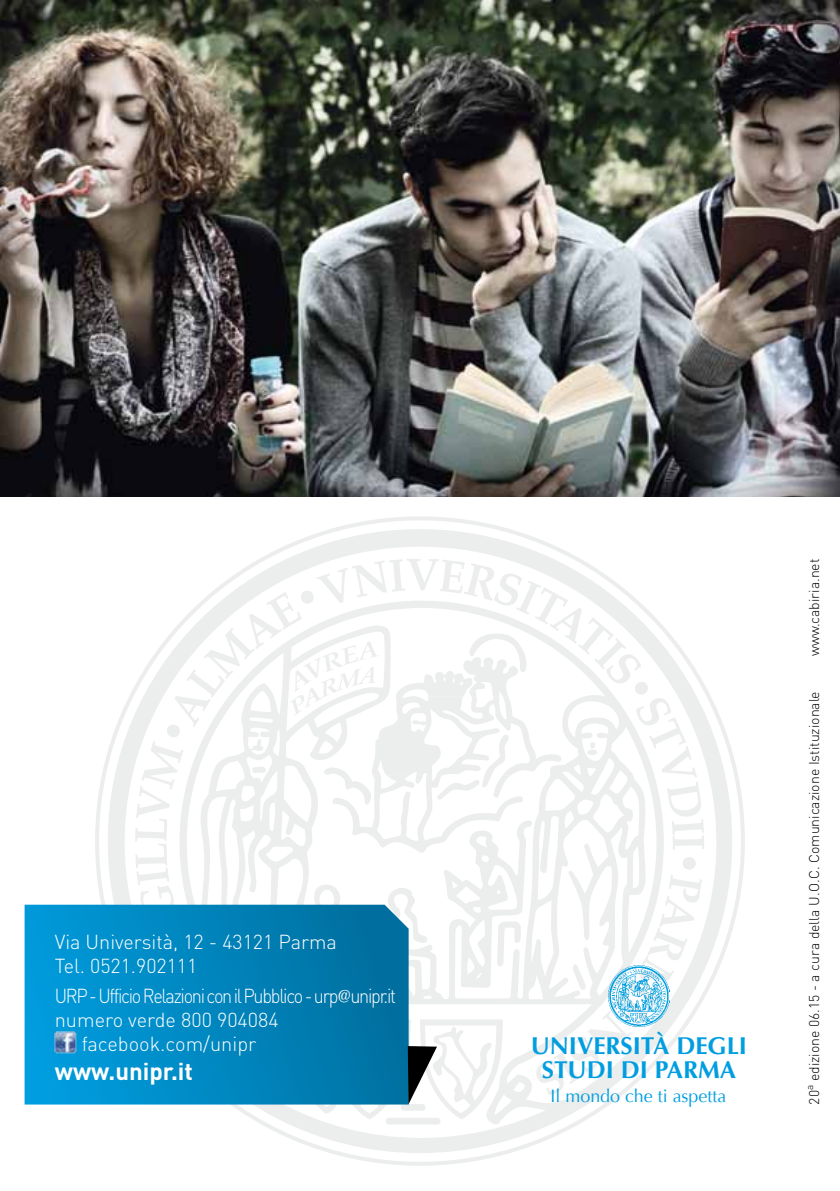
<style>
.page{position:relative;width:840px;height:1191px;background:#fff}
.page>*{position:absolute;margin:0;border:0;box-sizing:border-box;transform-origin:0 0}
.t1{font:700 24.4px/24.4px "Optima LT Std";color:#009ee0;text-align:center}
.t2{font:700 24px "DIN";color:#fff}
.t3{font:300 20px/24px "DIN";color:#fff}
.t4{font:300 20px "DIN";letter-spacing:-.07em;color:#fff;scale:.9 1}
.t5{font:17.8px "Optima";color:#009ee0}
.t6{font:300 14px "DIN";color:#000}
.s1{font-family:"Optima";font-weight:400}
</style>
<div class="page">
<svg style="left:95px;top:516px;width:649px;height:649px"></svg>
<img style="left:0;top:0;width:839px;height:496px">
<svg style="left:25px;top:904px;width:110px;height:200px;background:#0196d5"></svg>
<svg style="left:135px;top:558px;width:568px;height:561px"></svg>
<img style="left:55px;top:1032px;width:21px;height:21px">
<p class="t3" style="left:55px;top:929px;width:283px">Via Università, 12 - 43121 Parma<br>Tel. 0521.902111</p>
<p class="t4" style="left:55px;top:983px;width:380px">URP - Ufficio Relazioni con il Pubblico - urp<span class="s1">@</span>unipr.it</p>
<p class="t3" style="left:55px;top:1007px;width:225px">numero verde 800 904084</p>
<p class="t3" style="left:82px;top:1031px;width:176px">facebook.com/unipr</p>
<p class="t2" style="left:55px;top:1055px;width:140px">www.unipr.it</p>
<p class="t1" style="left:530px;top:1033px;width:218px">UNIVERSITÀ DEGLI<br>STUDI DI PARMA</p>
<p class="t5" style="left:550px;top:1085px;width:177px">Il mondo che ti aspetta</p>
<p class="t6" style="left:805px;top:656px;width:99px;rotate:-90deg">www.cabiria.net</p>
<p class="t6" style="left:805px;top:1104px;width:415px;rotate:-90deg">20<sup>a</sup> edizione 06.15 - a cura della U.O.C. Comunicazione Istituzionale</p>
</div>
